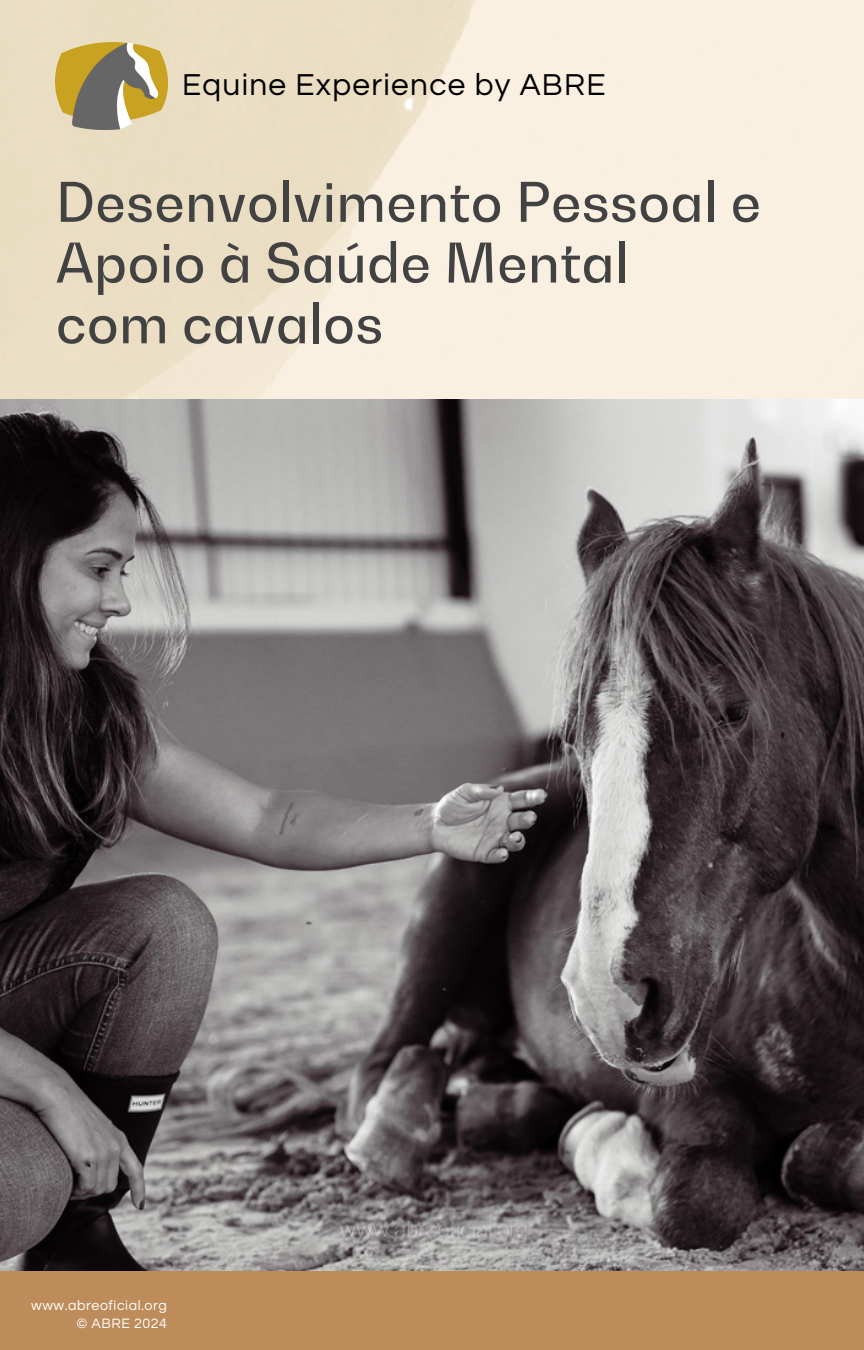
<style>
.page{position:relative;width:864px;height:1350px;background:#fff}
.page>*{position:absolute;margin:0;border:0;box-sizing:border-box;transform-origin:0 0}
.t1{font:500 54px/60.8px "Bw Gradual DEMO";letter-spacing:.01em;color:#424242}
.t2{font:31.5px "Questrial";letter-spacing:.04em;color:#000}
.t3{font:14.17px "Questrial";letter-spacing:.04em;color:#fff}
</style>
<div class="page">
<img style="left:0;top:0;width:864px;height:399px">
<div style="left:0;top:1238px;width:864px;height:112px;background:#bd8c5a"></div>
<img style="left:0;top:399px;width:864px;height:871px">
<img style="left:56px;top:42px;width:111px;height:88px">
<p class="t2" style="left:182px;top:69px;width:425px">Equine Experience by ABRE</p>
<h1 class="t1" style="left:56px;top:171px;width:707px">Desenvolvimento Pessoal e<br>Apoio à Saúde Mental<br>com cavalos</h1>
<p class="t3" style="left:31px;top:1299px;width:137px">www.abreoficial.org</p>
<p class="t3" style="left:76px;top:1316px;width:92px">© ABRE 2024</p>
</div>
